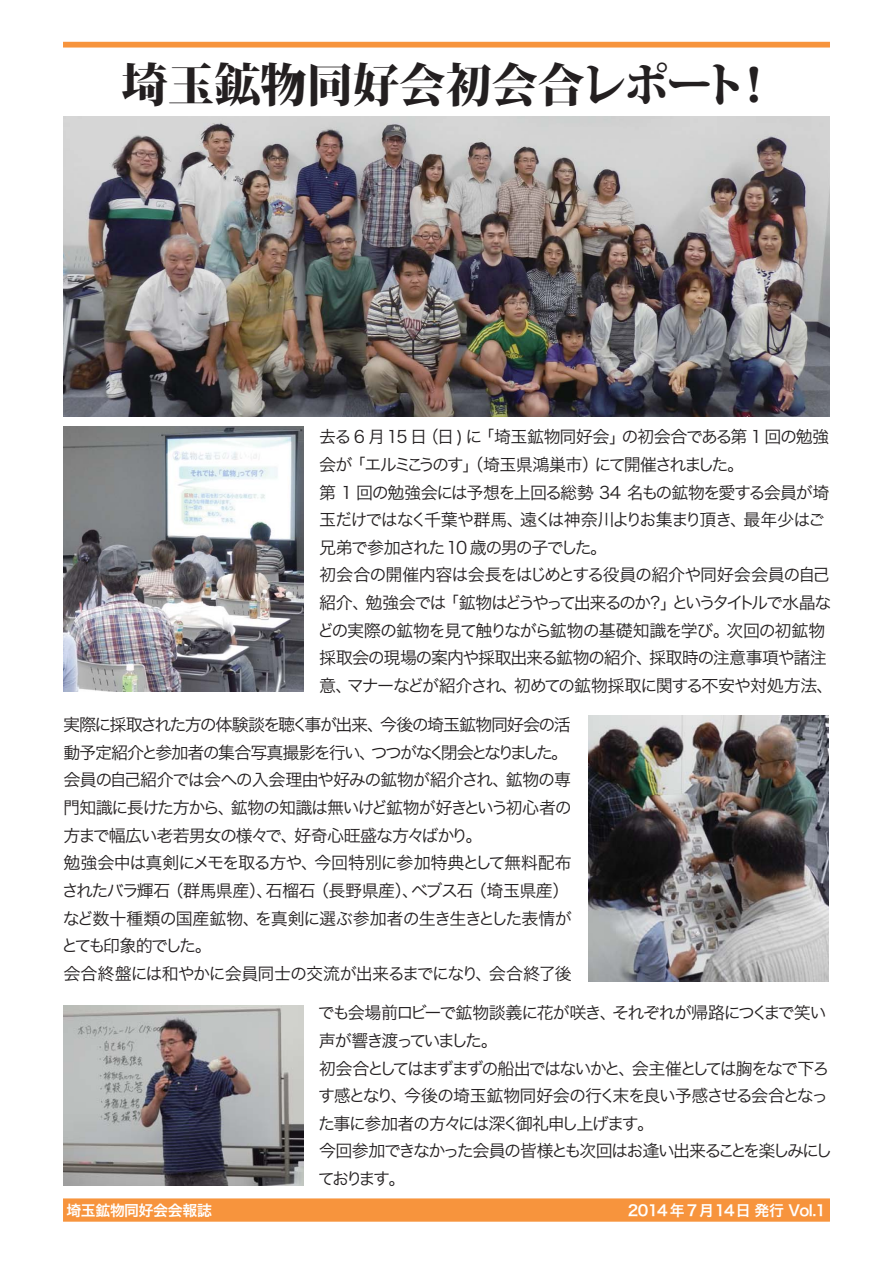
<style>
.page{position:relative;width:893px;height:1275px;background:#fff}
.page>*{position:absolute;margin:0;border:0;box-sizing:border-box;transform-origin:0 0}
.t1{font:46.2px "Koz Min Pro Heavy 90 pv RKSJ H";color:#231f20}
.t2{font:16.95px/27.6px "Hira Kaku Pro W3 90 pv RKSJ H";letter-spacing:-.075em;color:#231f20}
.t3{font:16.95px/27.6px "Hira Kaku Pro W3 90 pv RKSJ H";letter-spacing:-.1em;color:#231f20}
.t4{font:14.85px "Hira Kaku Pro W6 90 pv RKSJ H";letter-spacing:-.025em;color:#fff}
</style>
<div class="page">
<div style="left:63px;top:42px;width:767px;height:6px;border:2px solid #f7943d"></div>
<div style="left:64px;top:1199px;width:765px;height:21px;background:#f7943d"></div>
<div style="left:63px;top:1198px;width:767px;height:23px;border:2px solid #f7943d"></div>
<img style="left:64px;top:116px;width:765px;height:301px">
<img style="left:589px;top:716px;width:240px;height:265px">
<img style="left:64px;top:426px;width:240px;height:266px">
<img style="left:64px;top:1005px;width:240px;height:180px">
<h1 class="t1" style="left:122px;top:67px;width:657px">埼玉鉱物同好会初会合レポート！</h1>
<p class="t2" style="left:317px;top:425px;width:518px">去る 6 月15 日（日 ) に「埼玉鉱物同好会」の初会合である第 1 回の勉強会が「エルミこうのす」（埼玉県鴻巣市）にて開催されました。<br>第 1 回の勉強会には予想を上回る総勢 34 名もの鉱物を愛する会員が埼玉だけではなく千葉や群馬、遠くは神奈川よりお集まり頂き、最年少はご兄弟で参加された10 歳の男の子でした。<br>初会合の開催内容は会長をはじめとする役員の紹介や同好会会員の自己紹介、勉強会では「鉱物はどうやって出来るのか？」というタイトルで水晶などの実際の鉱物を見て触りながら鉱物の基礎知識を学び。次回の初鉱物採取会の現場の案内や採取出来る鉱物の紹介、採取時の注意事項や諸注意、マナーなどが紹介され、初めての鉱物採取に関する不安や対処方法、</p>
<p class="t2" style="left:61px;top:713px;width:512px">実際に採取された方の体験談を聴く事が出来、今後の埼玉鉱物同好会の活動予定紹介と参加者の集合写真撮影を行い、つつがなく閉会となりました。会員の自己紹介では会への入会理由や好みの鉱物が紹介され、鉱物の専門知識に長けた方から、鉱物の知識は無いけど鉱物が好きという初心者の方まで幅広い老若男女の様々で、好奇心旺盛な方々ばかり。<br>勉強会中は真剣にメモを取る方や、今回特別に参加特典として無料配布されたバラ輝石（群馬県産）、石榴石（長野県産）、ベブス石（埼玉県産）など数十種類の国産鉱物、を真剣に選ぶ参加者の生き生きとした表情がとても印象的でした。<br>会合終盤には和やかに会員同士の交流が出来るまでになり、会合終了後</p>
<p class="t3" style="left:318px;top:1001px;width:516px">でも会場前ロビーで鉱物談義に花が咲き、それぞれが帰路につくまで笑い声が響き渡っていました。<br>初会合としてはまずまずの船出ではないかと、会主催としては胸をなで下ろす感となり、今後の埼玉鉱物同好会の行く末を良い予感させる会合となった事に参加者の方々には深く御礼申し上げます。<br>今回参加できなかった会員の皆様とも次回はお逢い出来ることを楽しみにしております。</p>
<p class="t4" style="left:66px;top:1204px;width:147px">埼玉鉱物同好会会報誌</p>
<p class="t4" style="left:628px;top:1204px;width:200px">2014 年 7月14日 発行 Vol.1</p>
</div>
